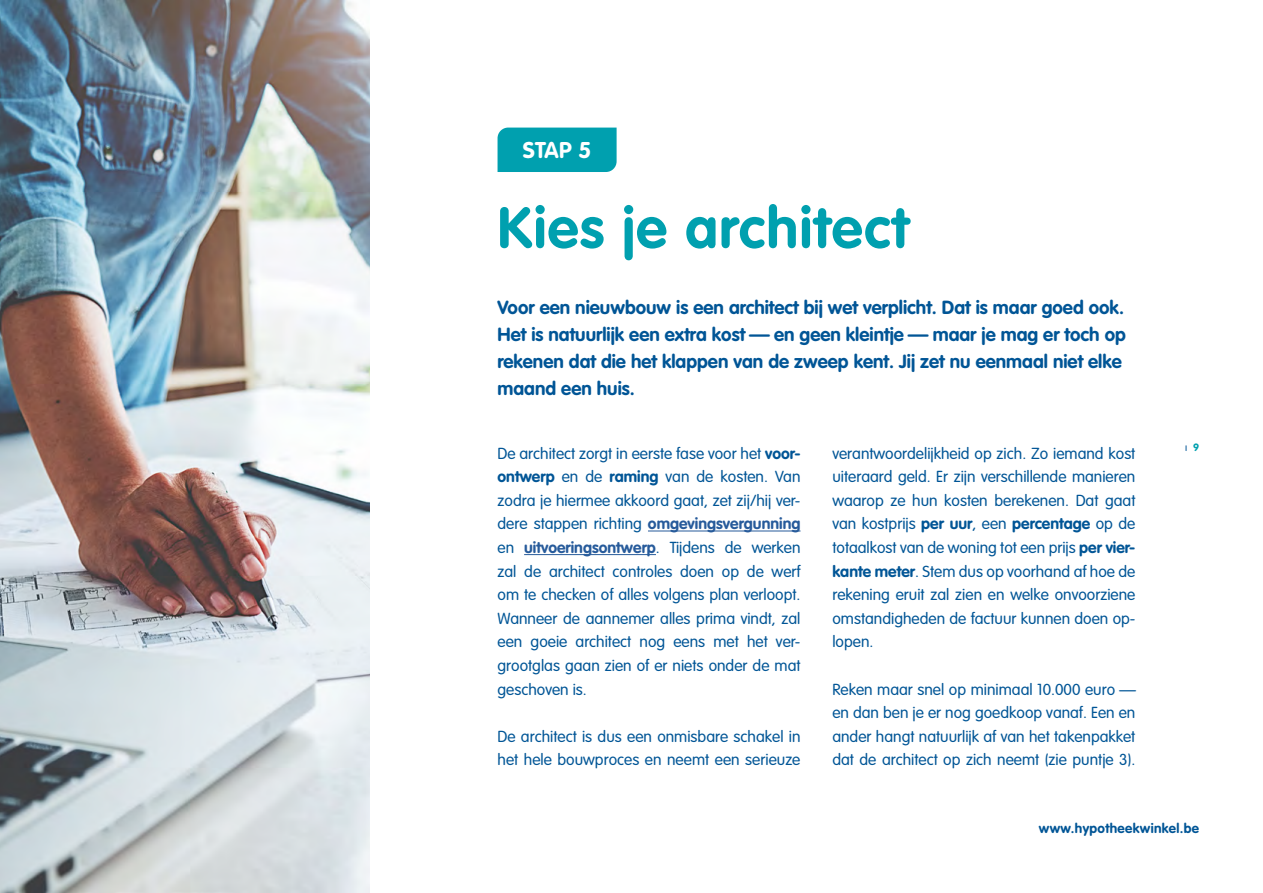
<style>
.page{position:relative;width:1263px;height:893px;background:#fff}
.page>*{position:absolute;margin:0;border:0;box-sizing:border-box;transform-origin:0 0}
.t1{font:700 57px "VAG Rounded Std";letter-spacing:.025em;color:#00a0af}
.t2{font:700 22.5px "VAG Rounded Std";color:#fff}
.t3{font:700 18.75px/27px "VAG Rounded Std";color:#005596}
.t4{font:300 15.75px/23.5px "VAG Rounded Std";color:#005596;text-align:justify}
.t5{font:700 13.5px "VAG Rounded Std";letter-spacing:.025em;color:#005596}
.t6{font:300 10.5px "VAG Rounded Std";color:#005596}
.s1{font-weight:700}
.s2{font-weight:700;color:#275b9b}
.s3{font-weight:700;color:#00a0af}
</style>
<div class="page">
<img style="left:0;top:0;width:370px;height:893px">
<div style="left:497px;top:128px;width:120px;height:44px;background:#00a0af"></div>
<hr style="left:648px;top:531px;width:152px;height:1px;background:#275b9b">
<hr style="left:524px;top:554px;width:132px;height:1px;background:#275b9b">
<h2 class="t2" style="left:523px;top:137px;width:70px">STAP 5</h2>
<h1 class="t1" style="left:497px;top:194px;width:413px">Kies je architect</h1>
<p class="t3" style="left:497px;top:294px;width:630px">Voor een nieuwbouw is een architect bij wet verplicht. Dat is maar goed ook.<br>Het is natuurlijk een extra kost — en geen kleintje — maar je mag er toch op rekenen dat die het klappen van de zweep kent. Jij zet nu eenmaal niet elke maand een huis.</p>
<p class="t4" style="left:497px;top:442px;width:304px">De architect zorgt in eerste fase voor het <span class="s1">voor&shy;ontwerp</span> en de <span class="s1">raming</span> van de kosten. Van zodra je hiermee akkoord gaat, zet zij/hij ver&shy;dere stappen richting <span class="s2">omgevingsvergunning </span>en <span class="s2">uitvoeringsontwerp</span>. Tijdens de werken zal de architect controles doen op de werf om te checken of alles volgens plan verloopt.<br>Wanneer de aannemer alles prima vindt, zal een goeie architect nog eens met het ver&shy;grootglas gaan zien of er niets onder de mat geschoven is.</p>
<p class="t4" style="left:497px;top:725px;width:304px">De architect is dus een onmisbare schakel in het hele bouwproces en neemt een serieuze</p>
<p class="t4" style="left:832px;top:442px;width:304px">verantwoordelijkheid op zich. Zo iemand kost uiteraard geld. Er zijn verschillende manieren waarop ze hun kosten berekenen. Dat gaat van kostprijs <span class="s1">per uur</span>, een <span class="s1">percentage</span> op de totaalkost van de woning tot een prijs <span class="s1">per vier&shy;kante meter</span>. Stem dus op voorhand af hoe de rekening eruit zal zien en welke onvoorziene omstandigheden de factuur kunnen doen op&shy;lopen.</p>
<p class="t4" style="left:832px;top:678px;width:304px">Reken maar snel op minimaal 10.000 euro — en dan ben je er nog goedkoop vanaf. Een en ander hangt natuurlijk af van het takenpakket dat de architect op zich neemt (zie puntje 3).</p>
<p class="t6" style="left:1185px;top:441px;width:16px">ı <span class="s3">9</span></p>
<p class="t5" style="left:1039px;top:821px;width:162px">www.hypotheekwinkel.be</p>
</div>
